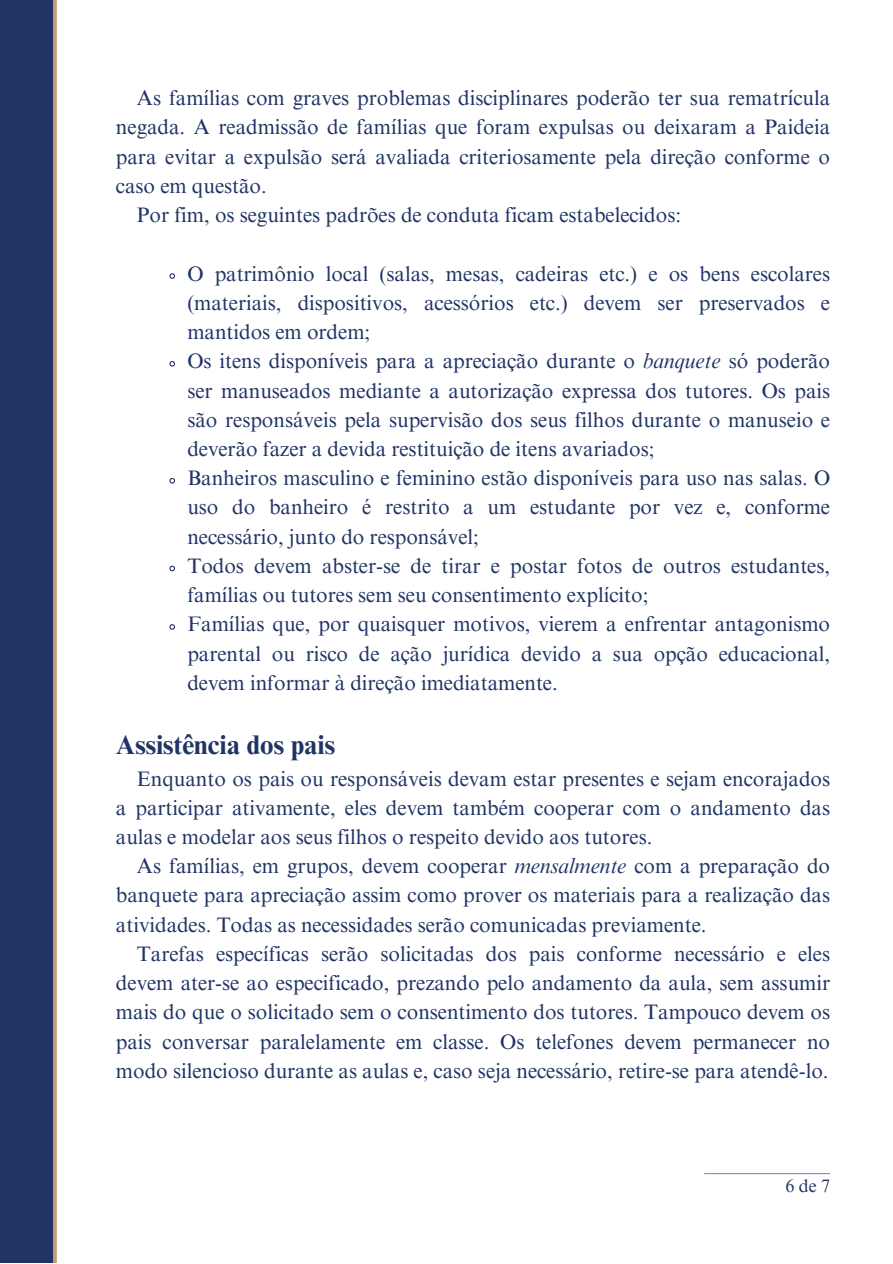
<style>
.page{position:relative;width:893px;height:1264px;background:#fff}
.page>*{position:absolute;margin:0;border:0;box-sizing:border-box;transform-origin:0 0}
.t1{font:700 27px "Times NRMT Pro";color:#203465}
.t2{font:21px/29.2px "Times NRMT Pro";color:#203465;text-align:justify}
.t3{font:18px "Times NRMT Pro";color:#203465}
.s1{color:#fff}
.s2{font-style:italic}
</style>
<div class="page">
<div style="left:0;top:0;width:892px;height:1262px;background:#203465"></div>
<div style="left:53px;top:0;width:839px;height:1262px;background:#fff"></div>
<svg style="left:168px;top:272px;width:8px;height:8px"></svg>
<svg style="left:168px;top:360px;width:8px;height:7px"></svg>
<svg style="left:168px;top:477px;width:8px;height:7px"></svg>
<svg style="left:168px;top:565px;width:8px;height:7px"></svg>
<svg style="left:168px;top:623px;width:8px;height:7px"></svg>
<p class="t2" style="left:116px;top:86px;width:715px"><span class="s1">—</span>As famílias com graves problemas disciplinares poderão ter sua rematrícula negada. A readmissão de famílias que foram expulsas ou deixaram a Paideia para evitar a expulsão será avaliada criteriosamente pela direção conforme o caso em questão.</p>
<p class="t2" style="left:116px;top:203px;width:566px"><span class="s1">—</span>Por fim, os seguintes padrões de conduta ficam estabelecidos:</p>
<p class="t2" style="left:187px;top:261px;width:644px">O patrimônio local (salas, mesas, cadeiras etc.) e os bens escolares (materiais, dispositivos, acessórios etc.) devem ser preservados e mantidos em ordem;</p>
<p class="t2" style="left:187px;top:349px;width:644px">Os itens disponíveis para a apreciação durante o <span class="s2">banquete</span> só poderão ser manuseados mediante a autorização expressa dos tutores. Os pais são responsáveis pela supervisão dos seus filhos durante o manuseio e deverão fazer a devida restituição de itens avariados;</p>
<p class="t2" style="left:187px;top:466px;width:644px">Banheiros masculino e feminino estão disponíveis para uso nas salas. O uso do banheiro é restrito a um estudante por vez e, conforme necessário, junto do responsável;</p>
<p class="t2" style="left:187px;top:554px;width:644px">Todos devem abster-se de tirar e postar fotos de outros estudantes, famílias ou tutores sem seu consentimento explícito;</p>
<p class="t2" style="left:187px;top:612px;width:644px">Famílias que, por quaisquer motivos, vierem a enfrentar antagonismo parental ou risco de ação jurídica devido a sua opção educacional, devem informar à direção imediatamente.</p>
<p class="t1" style="left:116px;top:734px;width:221px">Assistência dos pais</p>
<p class="t2" style="left:116px;top:766px;width:715px"><span class="s1">—</span>Enquanto os pais ou responsáveis devam estar presentes e sejam encorajados a participar ativamente, eles devem também cooperar com o andamento das aulas e modelar aos seus filhos o respeito devido aos tutores.</p>
<p class="t2" style="left:116px;top:854px;width:715px"><span class="s1">—</span>As famílias, em grupos, devem cooperar <span class="s2">mensalmente</span> com a preparação do banquete para apreciação assim como prover os materiais para a realização das atividades. Todas as necessidades serão comunicadas previamente.</p>
<p class="t2" style="left:116px;top:941px;width:715px"><span class="s1">—</span>Tarefas específicas serão solicitadas dos pais conforme necessário e eles devem ater-se ao especificado, prezando pelo andamento da aula, sem assumir mais do que o solicitado sem o consentimento dos tutores. Tampouco devem os pais conversar paralelamente em classe. Os telefones devem permanecer no modo silencioso durante as aulas e, caso seja necessário, retire-se para atendê-lo.</p>
<p class="t3" style="left:704px;top:1164px;width:127px">———————</p>
<p class="t3" style="left:785px;top:1179px;width:46px">6de7</p>
</div>
